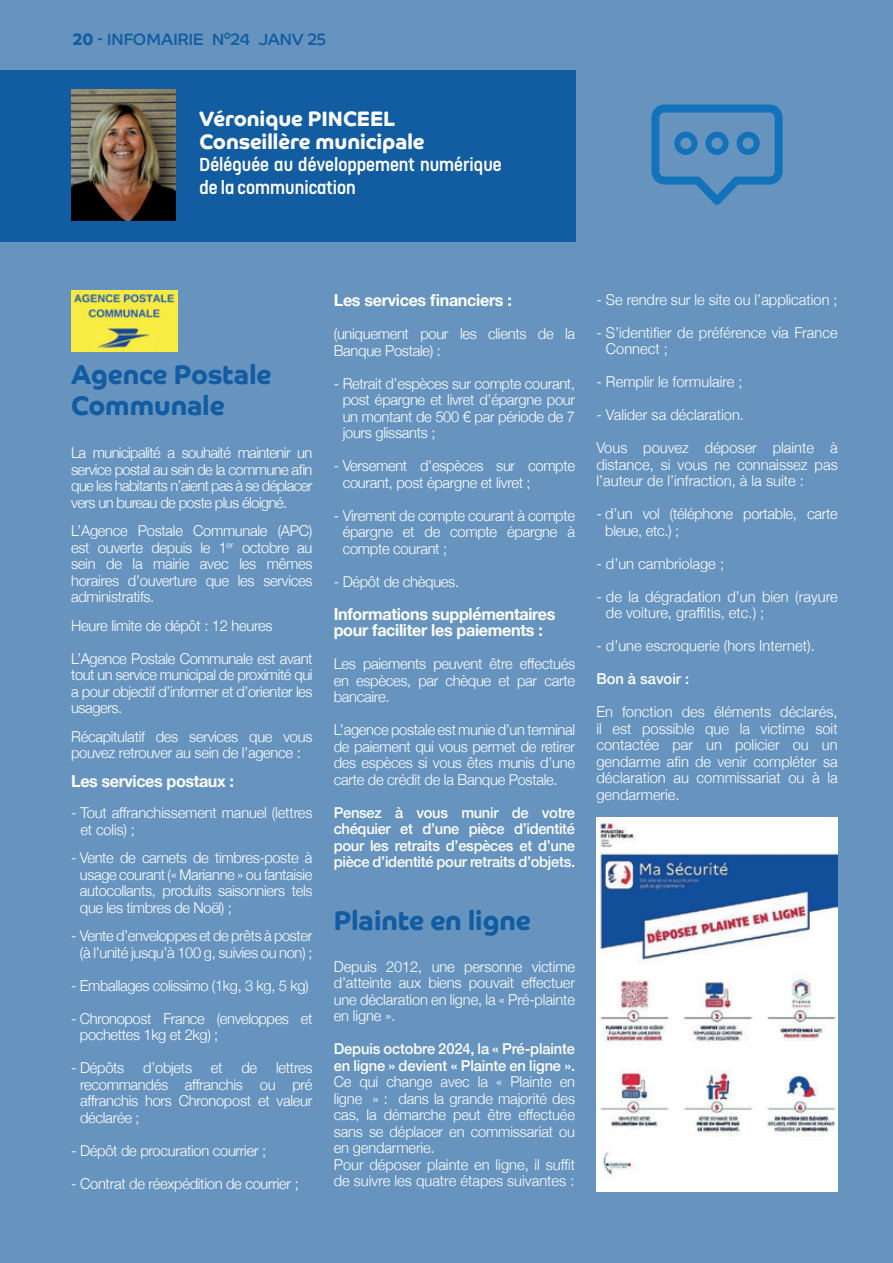
<style>
.page{position:relative;width:893px;height:1263px;background:#fff}
.page>*{position:absolute;margin:0;border:0;box-sizing:border-box;transform-origin:0 0}
.t1{font:700 27px/31.5px "Co Headline";color:#125ca1}
.t2{font:500 21px/22.5px "FS Dillon";color:#fff}
.t3{font:700 21px/22.5px "Co Headline";color:#fff}
.t4{font:700 16.5px/16.5px "Helvetica Neue";letter-spacing:-.02em;color:#fff}
.t5{font:16.5px "Co Headline";color:#125ca1}
.t6{font:300 15px/16.5px "Helvetica Neue";letter-spacing:-.02em;color:#fff;text-align:justify}
.t7{font:300 15px/16.5px "Helvetica Neue";color:#fff}
.t8{font:500 15px/16.5px "Helvetica Neue";letter-spacing:-.01em;color:#fff;text-align:justify}
.s1{font-weight:700}
</style>
<div class="page">
<div style="left:0;top:12px;width:893px;height:1251px;background:#6694bf"></div>
<div style="left:0;top:70px;width:575px;height:172px;background:#125ca1"></div>
<img style="left:71px;top:89px;width:105px;height:131px">
<img style="left:596px;top:817px;width:241px;height:374px">
<img style="left:71px;top:290px;width:106px;height:62px">
<svg style="left:651px;top:104px;width:132px;height:101px"></svg>
<p class="t5" style="left:73px;top:29px;width:255px"><span class="s1">20</span> - INFOMAIRIE N°24 JANV 25</p>
<h2 class="t3" style="left:200px;top:108px;width:226px">Véronique PINCEEL<br>Conseillère municipale</h2>
<h2 class="t2" style="left:200px;top:152px;width:304px">Déléguée au développement numérique de la communication</h2>
<h1 class="t1" style="left:71px;top:359px;width:202px">Agence Postale<br>Communale</h1>
<p class="t6" style="left:71px;top:443px;width:243px">La municipalité a souhaité maintenir un service postal au sein de la commune afin que les habitants n’aient pas à se déplacer vers un bureau de poste plus éloigné.</p>
<p class="t6" style="left:71px;top:521px;width:243px">L’Agence Postale Communale (APC) est ouverte depuis le 1<sup>er</sup> octobre au sein de la mairie avec les mêmes horaires d’ouverture que les services administratifs.</p>
<p class="t6" style="left:71px;top:616px;width:203px">Heure limite de dépôt : 12 heures</p>
<p class="t6" style="left:71px;top:649px;width:243px">L’Agence Postale Communale est avant tout un service municipal de proximité qui a pour objectif d’informer et d’orienter les usagers.</p>
<p class="t6" style="left:71px;top:727px;width:243px">Récapitulatif des services que vous pouvez retrouver au sein de l’agence :</p>
<p class="t4" style="left:71px;top:773px;width:164px">Les services postaux :</p>
<p class="t6" style="left:80px;top:803px;width:234px;text-indent:-9px">- Tout affranchissement manuel (lettres et colis) ;</p>
<p class="t6" style="left:80px;top:848px;width:234px;text-indent:-9px">- Vente de carnets de timbres-poste à usage courant (« Marianne » ou fantaisie autocollants, produits saisonniers tels que les timbres de Noël) ;</p>
<p class="t6" style="left:71px;top:926px;width:243px;text-align:center">- Vente d’enveloppes et de prêts à poster (à l’unité jusqu’à 100 g, suivies ou non) ;</p>
<p class="t6" style="left:71px;top:976px;width:239px">- Emballages colissimo (1kg, 3 kg, 5 kg)</p>
<p class="t6" style="left:80px;top:1009px;width:234px;text-indent:-9px">- Chronopost France (enveloppes et pochettes 1kg et 2kg) ;</p>
<p class="t6" style="left:71px;top:1058px;width:55px">- Dépôts</p>
<p class="t6" style="left:143px;top:1058px;width:50px">d’objets</p>
<p class="t6" style="left:211px;top:1058px;width:13px">et</p>
<p class="t6" style="left:241px;top:1058px;width:17px">de</p>
<p class="t6" style="left:80px;top:1058px;width:234px;text-indent:196px">lettres recommandés affranchis ou pré affranchis hors Chronopost et valeur déclarée ;</p>
<p class="t6" style="left:71px;top:1141px;width:197px">- Dépôt de procuration courrier ;</p>
<p class="t6" style="left:71px;top:1174px;width:229px">- Contrat de réexpédition de courrier ;</p>
<p class="t4" style="left:334px;top:292px;width:180px">Les services financiers :</p>
<p class="t6" style="left:334px;top:325px;width:243px">(uniquement pour les clients de la<br>Banque Postale) :</p>
<p class="t6" style="left:343px;top:374px;width:234px;text-indent:-9px">- Retrait d’espèces sur compte courant, post épargne et livret d’épargne pour un montant de 500 € par période de 7 jours glissants ;</p>
<p class="t6" style="left:343px;top:457px;width:234px;text-indent:-9px">- Versement d’espèces sur compte courant, post épargne et livret ;</p>
<p class="t6" style="left:343px;top:506px;width:234px;text-indent:-9px">- Virement de compte courant à compte épargne et de compte épargne à compte courant ;</p>
<p class="t6" style="left:334px;top:572px;width:127px">- Dépôt de chèques.</p>
<p class="t4" style="left:334px;top:606px;width:223px">Informations supplémentaires pour faciliter les paiements :</p>
<p class="t6" style="left:334px;top:655px;width:243px">Les paiements peuvent être effectués en espèces, par chèque et par carte bancaire.</p>
<p class="t6" style="left:334px;top:721px;width:243px">L’agence postale est munie d’un terminal de paiement qui vous permet de retirer des espèces si vous êtes munis d’une carte de crédit de la Banque Postale.</p>
<p class="t8" style="left:334px;top:803px;width:243px">Pensez à vous munir de votre chéquier et d’une pièce d’identité pour les retraits d’espèces et d’une pièce d’identité pour retraits d’objets.</p>
<h1 class="t1" style="left:334px;top:905px;width:198px">Plainte en ligne</h1>
<p class="t6" style="left:334px;top:957px;width:243px">Depuis 2012, une personne victime d’atteinte aux biens pouvait effectuer une déclaration en ligne, la « Pré-plainte en ligne ».</p>
<p class="t8" style="left:334px;top:1039px;width:243px">Depuis octobre 2024, la « Pré-plainte en ligne » devient « Plainte en ligne ».</p>
<p class="t6" style="left:334px;top:1073px;width:243px;text-align:left">Ce qui change avec la « Plainte en ligne » : dans la grande majorité des cas, la démarche peut être effectuée sans se déplacer en commissariat ou en gendarmerie.<br>Pour déposer plainte en ligne, il suffit de suivre les quatre étapes suivantes :</p>
<p class="t7" style="left:596px;top:290px;width:243px">- Se rendre sur le site ou l’application ;</p>
<p class="t7" style="left:606px;top:323px;width:233px;text-indent:-10px">- S’identifier de préférence via France<br>Connect ;</p>
<p class="t7" style="left:596px;top:372px;width:148px">- Remplir le formulaire ;</p>
<p class="t7" style="left:596px;top:405px;width:149px">- Valider sa déclaration.</p>
<p class="t6" style="left:596px;top:438px;width:243px">Vous pouvez déposer plainte à distance, si vous ne connaissez pas l’auteur de l’infraction, à la suite :</p>
<p class="t6" style="left:605px;top:504px;width:234px;text-indent:-9px">- d’un vol (téléphone portable, carte bleue, etc.) ;</p>
<p class="t7" style="left:596px;top:554px;width:129px">- d’un cambriolage ;</p>
<p class="t7" style="left:606px;top:587px;width:233px;text-indent:-10px">- de la dégradation d’un bien (rayure de voiture, graffitis, etc.) ;</p>
<p class="t7" style="left:596px;top:636px;width:220px">- d’une escroquerie (hors Internet).</p>
<p class="t8" style="left:596px;top:669px;width:94px">Bon à savoir :</p>
<p class="t6" style="left:596px;top:702px;width:243px">En fonction des éléments déclarés, il est possible que la victime soit contactée par un policier ou un gendarme afin de venir compléter sa déclaration au commissariat ou à la gendarmerie.</p>
</div>
